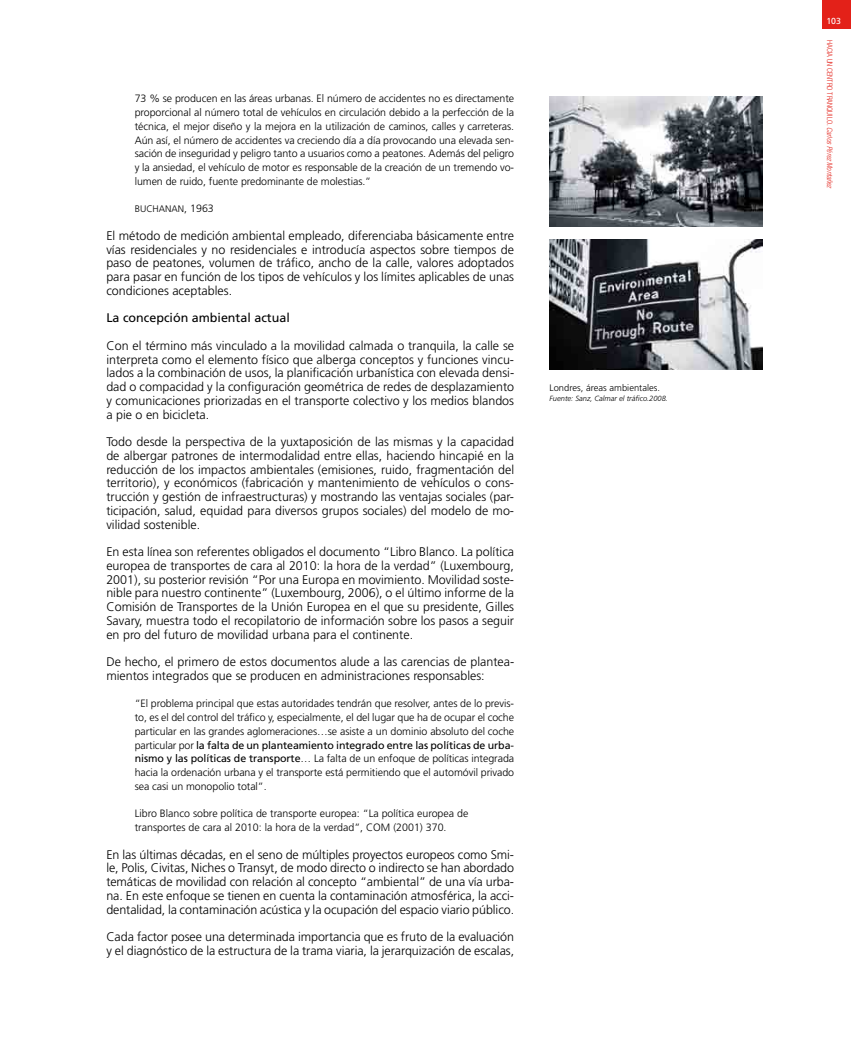
<style>
.page{position:relative;width:851px;height:1063px;background:#fff}
.page>*{position:absolute;margin:0;border:0;box-sizing:border-box;transform-origin:0 0}
.t1{font:300 12.5px/13.8px "Frutiger";color:#000;text-align:justify}
.t2{font:12.5px "Frutiger";color:#000}
.t3{font:300 10.62px/13.8px "Frutiger";color:#000;text-align:justify}
.t4{font:300 9.5px "Frutiger";color:#000}
.t5{font:300 9.38px "Frutiger";color:#000}
.t6{font:8.75px "Frutiger";color:#fff}
.t7{font:300 condensed 7.5px "Helvetica Neue";color:#e32119}
.t8{font:italic 300 7.5px "Frutiger";color:#000}
.s1{font-weight:400}
.s2{font-style:italic}
</style>
<div class="page">
<div style="left:822px;top:0;width:28px;height:28px;background:#e32119"></div>
<img style="left:549px;top:96px;width:213px;height:130px">
<img style="left:549px;top:240px;width:213px;height:130px">
<p class="t3" style="left:135px;top:92px;width:381px">73 % se producen en las áreas urbanas. El número de accidentes no es directamente proporcional al número total de vehículos en circulación debido a la perfección de la técnica, el mejor diseño y la mejora en la utilización de caminos, calles y carreteras.<br>Aún así, el número de accidentes va creciendo día a día provocando una elevada sen&shy;sación de inseguridad y peligro tanto a usuarios como a peatones. Además del peligro y la ansiedad, el vehículo de motor es responsable de la creación de un tremendo vo&shy;lumen de ruido, fuente predominante de molestias.”</p>
<p class="t4" style="left:135px;top:204px;width:13px">Buchanan</p>
<p class="t3" style="left:184px;top:202px;width:31px">, 1963</p>
<p class="t1" style="left:106px;top:229px;width:409px">El método de medición ambiental empleado, diferenciaba básicamente entre vías residenciales y no residenciales e introducía aspectos sobre tiempos de paso de peatones, volumen de tráfico, ancho de la calle, valores adoptados para pasar en función de los tipos de vehículos y los límites aplicables de unas condiciones aceptables.</p>
<p class="t2" style="left:106px;top:311px;width:185px">La concepción ambiental actual</p>
<p class="t1" style="left:106px;top:339px;width:409px">Con el término más vinculado a la movilidad calmada o tranquila, la calle se interpreta como el elemento físico que alberga conceptos y funciones vincu&shy;lados a la combinación de usos, la planificación urbanística con elevada densi&shy;dad o compacidad y la configuración geométrica de redes de desplazamiento y comunicaciones priorizadas en el transporte colectivo y los medios blandos a pie o en bicicleta.</p>
<p class="t1" style="left:106px;top:435px;width:409px">Todo desde la perspectiva de la yuxtaposición de las mismas y la capacidad de albergar patrones de intermodalidad entre ellas, haciendo hincapié en la reducción de los impactos ambientales (emisiones, ruido, fragmentación del territorio), y económicos (fabricación y mantenimiento de vehículos o cons&shy;trucción y gestión de infraestructuras) y mostrando las ventajas sociales (par&shy;ticipación, salud, equidad para diversos grupos sociales) del modelo de mo&shy;vilidad sostenible.</p>
<p class="t1" style="left:106px;top:545px;width:409px">En esta línea son referentes obligados el documento “Libro Blanco. La política europea de transportes de cara al 2010: la hora de la verdad” (Luxembourg, 2001), su posterior revisión “Por una Europa en movimiento. Movilidad soste&shy;nible para nuestro continente” (Luxembourg, 2006), o el último informe de la Comisión de Transportes de la Unión Europea en el que su presidente, Gilles Savary, muestra todo el recopilatorio de información sobre los pasos a seguir en pro del futuro de movilidad urbana para el continente.</p>
<p class="t1" style="left:106px;top:655px;width:409px">De hecho, el primero de estos documentos alude a las carencias de plantea&shy;mientos integrados que se producen en administraciones responsables:</p>
<p class="t3" style="left:135px;top:697px;width:381px">“El problema principal que estas autoridades tendrán que resolver, antes de lo previs&shy;to, es el del control del tráfico y, especialmente, el del lugar que ha de ocupar el coche particular en las grandes aglomeraciones…se asiste a un dominio absoluto del coche particular por <span class="s1">la falta de un planteamiento integrado entre las políticas de urba&shy;nismo y las políticas de transporte</span>… La falta de un enfoque de políticas integrada hacia la ordenación urbana y el transporte está permitiendo que el automóvil privado sea casi un monopolio total”.</p>
<p class="t3" style="left:135px;top:807px;width:335px">Libro Blanco sobre política de transporte europea: “La política europea de transportes de cara al 2010: la hora de la verdad”, COM (2001) 370.</p>
<p class="t1" style="left:106px;top:847px;width:409px">En las últimas décadas, en el seno de múltiples proyectos europeos como Smi&shy;le, Polis, Civitas, Niches o Transyt, de modo directo o indirecto se han abordado temáticas de movilidad con relación al concepto “ambiental” de una vía urba&shy;na. En este enfoque se tienen en cuenta la contaminación atmosférica, la acci&shy;dentalidad, la contaminación acústica y la ocupación del espacio viario público.</p>
<p class="t1" style="left:106px;top:930px;width:409px">Cada factor posee una determinada importancia que es fruto de la evaluación y el diagnóstico de la estructura de la trama viaria, la jerarquización de escalas,</p>
<p class="t5" style="left:549px;top:382px;width:112px">Londres, áreas ambientales.</p>
<p class="t8" style="left:549px;top:394px;width:120px">Fuente: Sanz, Calmar el tráfico.2008.</p>
<p class="t6" style="left:826px;top:16px;width:16px">103</p>
<p class="t7" style="left:834px;top:40px;width:150px;rotate:90deg">HACIA UN CENTRO TRANQUILO. <span class="s2">Carlos Pérez Montañez</span></p>
</div>
